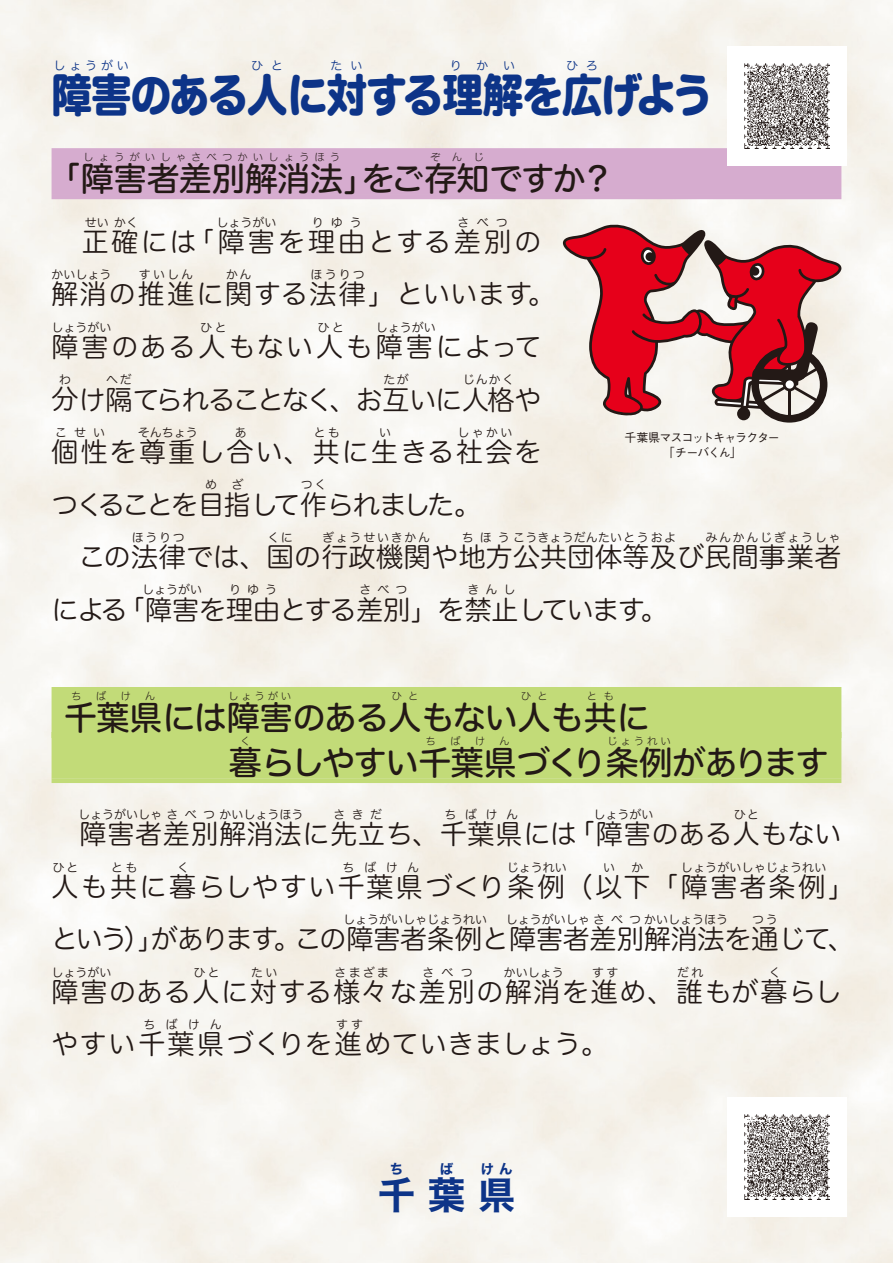
<style>
.page{position:relative;width:893px;height:1263px;background:#fff}
.page>*{position:absolute;margin:0;border:0;box-sizing:border-box;transform-origin:0 0}
.t1{font:45px "Hira Maru Std W8";letter-spacing:-.02em;color:#0d3488;scale:.9 1}
.t2{font:37.5px "Hira Kaku Std W7";color:#0d3488}
.t3{font:33px "Hira Maru Std W5";letter-spacing:-.01em;color:#231916}
.t4{font:33px "Hira Maru Std W5";letter-spacing:-.03em;color:#231916}
.t5{font:27px "Hira Maru Std W3";letter-spacing:.02em;color:#231916}
.t6{font:27px "Hira Maru Std W3";letter-spacing:-.005em;color:#231916}
.t7{font:27px "Hira Maru Std W3";letter-spacing:.085em;color:#231916}
.t8{font:27px "Hira Maru Std W3";letter-spacing:.065em;color:#231916}
.t9{font:27px "Hira Maru Std W3";letter-spacing:.04em;color:#231916}
.t10{font:27px "Hira Maru Std W3";letter-spacing:-.035em;color:#231916}
.t11{font:27px "Hira Maru Std W3";letter-spacing:.07em;color:#231916}
.t12{font:27px "Hira Maru Std W3";letter-spacing:.115em;color:#231916}
.t13{font:27px "Hira Maru Std W3";letter-spacing:.11em;color:#231916}
.t14{font:27px "Hira Maru Std W3";letter-spacing:.08em;color:#231916}
.t15{font:27px "Hira Maru Std W3";letter-spacing:-.075em;color:#231916}
.t16{font:13.5px "Hira Kaku Std W7";color:#0d3488}
.t17{font:12px "Hira Maru Std W3";letter-spacing:.01em;color:#231916}
.t18{font:500 12px/15.8px "Gothic BBB Pro";letter-spacing:-.08em;color:#231916;text-align:center}
.t19{font:12px "Hira Maru Std W3";letter-spacing:.14em;color:#231916}
.t20{font:12px "Hira Maru Std W3";letter-spacing:.32em;color:#0d3488}
.t21{font:10.5px "Hira Maru Std W2";letter-spacing:.47em;color:#231916}
</style>
<div class="page">
<div style="left:52px;top:148px;width:789px;height:47px;background:#d6accf"></div>
<hr style="left:52px;top:195px;width:789px;height:4px;background:#d6accf">
<div style="left:52px;top:687px;width:789px;height:47px;background:#c2db78"></div>
<div style="left:52px;top:732px;width:789px;height:47px;background:#c2db78"></div>
<hr style="left:52px;top:779px;width:789px;height:4px;background:#c2db78">
<svg style="left:559px;top:223px;width:286px;height:200px"></svg>
<div style="left:727px;top:47px;width:119px;height:119px;background:#fff"></div>
<img style="left:744px;top:64px;width:85px;height:85px">
<img style="left:744px;top:1114px;width:85px;height:85px">
<p class="t20" style="left:53px;top:57px;width:77px">しょうがい</p>
<p class="t20" style="left:251px;top:57px;width:33px">ひ と</p>
<p class="t20" style="left:331px;top:57px;width:33px">た い</p>
<p class="t20" style="left:450px;top:57px;width:67px">りかい</p>
<p class="t20" style="left:566px;top:57px;width:33px">ひ ろ</p>
<h1 class="t1" style="left:52px;top:60px;width:736px">障害のある人に対する理解を広げよう</h1>
<p class="t21" style="left:83px;top:149px;width:259px">しょうがいしゃさべつかいしょうほう</p>
<p class="t21" style="left:430px;top:149px;width:55px">ぞんじ</p>
<h3 class="t3" style="left:48px;top:154px;width:568px">「障害者差別解消法」をご存知ですか？</h3>
<p class="t17" style="left:216px;top:213px;width:61px">しょうがい</p>
<p class="t17" style="left:312px;top:213px;width:52px">りゆう</p>
<p class="t17" style="left:85px;top:213px;width:55px">せいかく</p>
<p class="t17" style="left:458px;top:213px;width:52px">さべつ</p>
<h3 class="t12" style="left:52px;top:222px;width:492px">　正確には「障害を理由とする差別の</h3>
<p class="t17" style="left:52px;top:266px;width:61px">かいしょう</p>
<p class="t17" style="left:139px;top:266px;width:56px">すいしん</p>
<p class="t17" style="left:226px;top:266px;width:27px">かん</p>
<p class="t17" style="left:311px;top:266px;width:56px">ほうりつ</p>
<h3 class="t11" style="left:52px;top:274px;width:505px">解消の推進に関する法律」といいます。</h3>
<p class="t17" style="left:52px;top:318px;width:61px">しょうがい</p>
<p class="t17" style="left:200px;top:318px;width:28px">ひと</p>
<p class="t17" style="left:317px;top:318px;width:28px">ひと</p>
<p class="t17" style="left:376px;top:318px;width:62px">しょうがい</p>
<h3 class="t13" style="left:52px;top:327px;width:492px">障害のある人もない人も障害によって</h3>
<p class="t17" style="left:59px;top:371px;width:13px">わ</p>
<p class="t17" style="left:106px;top:371px;width:27px">ヘだ</p>
<p class="t17" style="left:383px;top:371px;width:27px">たが</p>
<p class="t17" style="left:463px;top:371px;width:53px">じんかく</p>
<h3 class="t10" style="left:52px;top:379px;width:492px">分け隔てられることなく、お互いに人格や</h3>
<p class="t17" style="left:55px;top:423px;width:52px">こせい</p>
<p class="t17" style="left:138px;top:423px;width:61px">そんちょう</p>
<p class="t17" style="left:235px;top:423px;width:13px">あ</p>
<p class="t17" style="left:314px;top:423px;width:28px">とも</p>
<p class="t17" style="left:379px;top:423px;width:14px">い</p>
<p class="t17" style="left:457px;top:423px;width:56px">しゃかい</p>
<h3 class="t14" style="left:52px;top:432px;width:492px">個性を尊重し合い、共に生きる社会を</h3>
<p class="t17" style="left:205px;top:476px;width:40px">め ざ</p>
<p class="t17" style="left:301px;top:476px;width:27px">つく</p>
<h3 class="t15" style="left:52px;top:484px;width:431px">つくることを目指して作られました。</h3>
<p class="t18" style="left:625px;top:428px;width:157px">千葉県マスコットキャラクター「チーバくん」</p>
<p class="t17" style="left:132px;top:528px;width:55px">ほうりつ</p>
<p class="t17" style="left:267px;top:528px;width:27px">くに</p>
<p class="t19" style="left:322px;top:528px;width:109px">ぎょうせいきかん</p>
<p class="t17" style="left:462px;top:528px;width:216px">ちほうこうきょうだんたいとうおよ</p>
<p class="t19" style="left:705px;top:528px;width:137px">みんかんじぎょうしゃ</p>
<h3 class="t5" style="left:52px;top:537px;width:791px">　この法律では、国の行政機関や地方公共団体等及び民間事業者</h3>
<p class="t17" style="left:142px;top:581px;width:62px">しょうがい</p>
<p class="t17" style="left:229px;top:581px;width:49px">りゆう</p>
<p class="t17" style="left:359px;top:581px;width:50px">さべつ</p>
<p class="t17" style="left:468px;top:581px;width:49px">きんし</p>
<h3 class="t6" style="left:52px;top:589px;width:618px">による「障害を理由とする差別」を禁止しています。</h3>
<p class="t21" style="left:71px;top:688px;width:12px">ち</p>
<p class="t21" style="left:96px;top:688px;width:12px">ば</p>
<p class="t21" style="left:120px;top:688px;width:12px">け</p>
<p class="t21" style="left:145px;top:688px;width:12px">ん</p>
<p class="t21" style="left:228px;top:688px;width:65px">しょうがい</p>
<p class="t21" style="left:392px;top:688px;width:28px">ひと</p>
<p class="t21" style="left:521px;top:688px;width:28px">ひと</p>
<p class="t21" style="left:587px;top:688px;width:28px">とも</p>
<h3 class="t3" style="left:64px;top:693px;width:587px">千葉県には障害のある人もない人も共に</h3>
<p class="t21" style="left:240px;top:733px;width:12px">く</p>
<p class="t21" style="left:426px;top:733px;width:12px">ち</p>
<p class="t21" style="left:450px;top:733px;width:12px">ば</p>
<p class="t21" style="left:475px;top:733px;width:12px">け</p>
<p class="t21" style="left:499px;top:733px;width:12px">ん</p>
<p class="t21" style="left:607px;top:733px;width:65px">じょうれい</p>
<h3 class="t4" style="left:229px;top:738px;width:601px">暮らしやすい千葉県づくり条例があります</h3>
<p class="t17" style="left:78px;top:806px;width:227px">しょうがいしゃさべつかいしょうほう</p>
<p class="t17" style="left:334px;top:806px;width:50px">さきだ</p>
<p class="t17" style="left:444px;top:806px;width:75px">ちばけん</p>
<p class="t17" style="left:593px;top:806px;width:61px">しょうがい</p>
<p class="t17" style="left:734px;top:806px;width:27px">ひと</p>
<h3 class="t5" style="left:52px;top:814px;width:791px">　障害者差別解消法に先立ち、千葉県には「障害のある人もない</h3>
<p class="t17" style="left:53px;top:858px;width:28px">ひと</p>
<p class="t17" style="left:111px;top:858px;width:28px">とも</p>
<p class="t17" style="left:177px;top:858px;width:13px">く</p>
<p class="t17" style="left:343px;top:858px;width:78px">ちばけん</p>
<p class="t17" style="left:507px;top:858px;width:61px">じょうれい</p>
<p class="t17" style="left:603px;top:858px;width:13px">い</p>
<p class="t17" style="left:631px;top:858px;width:13px">か</p>
<p class="t17" style="left:681px;top:858px;width:147px">しょうがいしゃじょうれい</p>
<h3 class="t7" style="left:52px;top:867px;width:805px">人も共に暮らしやすい千葉県づ＜り条例（以下「障害者条例」</h3>
<p class="t17" style="left:343px;top:911px;width:145px">しょうがいしゃじょうれい</p>
<p class="t17" style="left:506px;top:911px;width:224px">しょうがいしゃさべつかいしょうほう</p>
<p class="t17" style="left:752px;top:911px;width:27px">つう</p>
<h3 class="t6" style="left:52px;top:919px;width:805px">という）」があります。この障害者条例と障害者差別解消法を通じて、</h3>
<p class="t17" style="left:52px;top:963px;width:61px">しょうがい</p>
<p class="t17" style="left:194px;top:963px;width:28px">ひと</p>
<p class="t17" style="left:251px;top:963px;width:28px">たい</p>
<p class="t17" style="left:335px;top:963px;width:56px">さまざま</p>
<p class="t17" style="left:422px;top:963px;width:52px">さべつ</p>
<p class="t17" style="left:504px;top:963px;width:61px">かいしょう</p>
<p class="t17" style="left:592px;top:963px;width:28px">すす</p>
<p class="t17" style="left:677px;top:963px;width:28px">だれ</p>
<p class="t17" style="left:769px;top:963px;width:13px">く</p>
<h3 class="t8" style="left:52px;top:972px;width:791px">障害のある人に対する様々な差別の解消を進め、誰もが暮らし</h3>
<p class="t17" style="left:143px;top:1016px;width:80px">ちばけん</p>
<p class="t17" style="left:336px;top:1016px;width:28px">すす</p>
<h3 class="t9" style="left:52px;top:1024px;width:558px">やすい千葉県づくりを進めていきましょう。</h3>
<p class="t16" style="left:390px;top:1158px;width:15px">ち</p>
<p class="t16" style="left:440px;top:1158px;width:15px">ば</p>
<p class="t16" style="left:480px;top:1158px;width:34px">けん</p>
<h2 class="t2" style="left:378px;top:1165px;width:139px">千葉県</h2>
</div>
